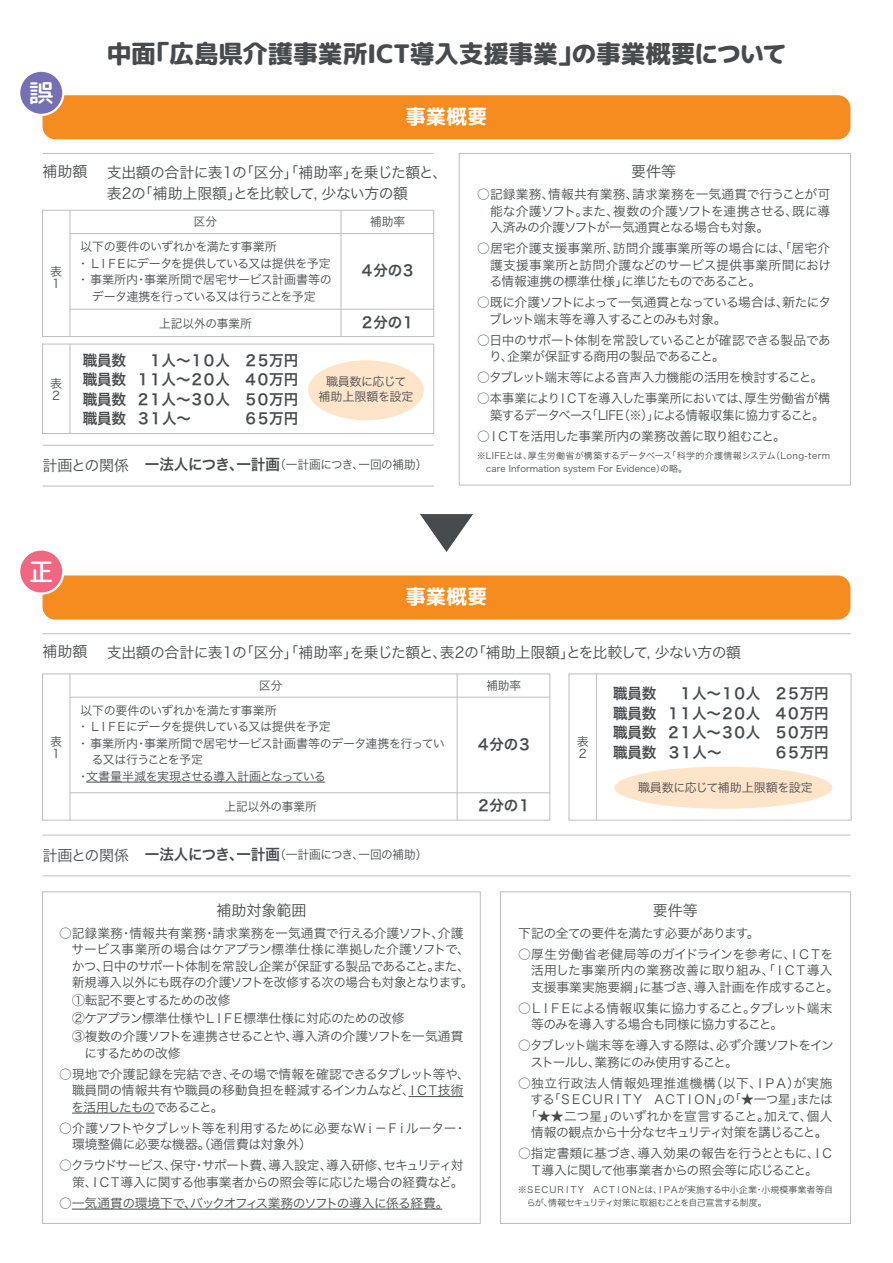
<style>
.page{position:relative;width:893px;height:1263px;background:#fff}
.page>*{position:absolute;margin:0;border:0;box-sizing:border-box;transform-origin:0 0}
.t1{font:25.5px "rounded mgenplus 2 pp heavy";letter-spacing:-.03em;color:#484b4e}
.t2{font:25.5px "rounded mgenplus 2 pp medium";color:#fff}
.t3{font:21px "rounded mgenplus 2 pp bold";letter-spacing:-.025em;color:#fff}
.t4{font:15px/19.5px "Hira Kaku Pro N W6";letter-spacing:-.075em;color:#484b4e;text-align:justify}
.t5{font:15px/21px "Hira Kaku Pro N W3";letter-spacing:-.025em;color:#484b4e}
.t6{font:12.75px/16.5px "Hira Kaku Pro N W3";letter-spacing:-.04em;color:#484b4e}
.t7{font:12.75px/16.5px "Hira Kaku Pro N W3";letter-spacing:-.07em;color:#484b4e}
.t8{font:12.75px/16.5px "Hira Kaku Pro N W3";color:#484b4e}
.t9{font:12.75px "Hira Kaku Pro N W3";letter-spacing:-.135em;color:#484b4e}
.t10{font:12.75px "Hira Kaku Pro N W3";letter-spacing:.035em;color:#484b4e}
.t11{font:12.75px "Hira Kaku Pro N W3";letter-spacing:-.015em;color:#484b4e}
.t12{font:12.75px "Hira Kaku Pro N W3";letter-spacing:-.08em;color:#484b4e}
.t13{font:12px/12px "Hira Kaku Pro N W3";letter-spacing:-.03em;color:#484b4e}
.t14{font:12px "Hira Kaku Pro N W3";letter-spacing:-.055em;color:#484b4e}
.t15{font:12px "Hira Kaku Pro N W3";letter-spacing:-.005em;color:#484b4e}
.t16{font:12px "Hira Kaku Pro N W3";color:#484b4e}
.t17{font:9px/13.5px "Hira Kaku Pro N W3";color:#484b4e}
.t18{font:9px/13.5px "Hira Kaku Pro N W3";letter-spacing:-.09em;color:#484b4e}
.s1{font-family:"Hira Kaku Pro N W6";font-size:15px}
</style>
<div class="page">
<div style="left:43px;top:95px;width:807px;height:44px;background:#f68b1f;border-radius:13px"></div>
<div style="left:459px;top:153px;width:392px;height:332px;border:1px solid #bcbdc0"></div>
<div style="left:42px;top:344px;width:392px;height:90px;border:1px solid #bcbdc0"></div>
<div style="left:42px;top:210px;width:392px;height:127px;border:1px solid #bcbdc0"></div>
<hr style="left:43px;top:153px;width:391px;height:1px;background:#bcbdc0">
<hr style="left:43px;top:486px;width:391px;height:1px;background:#bcbdc0">
<hr style="left:43px;top:445px;width:391px;height:1px;background:#bcbdc0">
<hr style="left:70px;top:233px;width:364px;height:1px;background:#bcbdc0">
<hr style="left:70px;top:344px;width:1px;height:89px;background:#bcbdc0">
<hr style="left:70px;top:210px;width:1px;height:127px;background:#bcbdc0">
<hr style="left:341px;top:210px;width:1px;height:127px;background:#bcbdc0">
<hr style="left:70px;top:309px;width:364px;height:1px;background:#bcbdc0">
<div style="left:308px;top:360px;width:116px;height:60px;background:#fee4c9;border-radius:50%"></div>
<div style="left:43px;top:575px;width:807px;height:45px;background:#f68b1f;border-radius:13px"></div>
<div style="left:42px;top:891px;width:439px;height:333px;border:1px solid #bcbdc0"></div>
<div style="left:500px;top:891px;width:351px;height:333px;border:1px solid #bcbdc0"></div>
<div style="left:569px;top:673px;width:282px;height:147px;border:1px solid #bcbdc0"></div>
<div style="left:42px;top:673px;width:508px;height:147px;border:1px solid #bcbdc0"></div>
<hr style="left:43px;top:633px;width:807px;height:1px;background:#bcbdc0">
<hr style="left:43px;top:875px;width:807px;height:1px;background:#bcbdc0">
<hr style="left:43px;top:835px;width:807px;height:1px;background:#bcbdc0">
<hr style="left:70px;top:697px;width:480px;height:1px;background:#bcbdc0">
<hr style="left:596px;top:674px;width:1px;height:146px;background:#bcbdc0">
<hr style="left:70px;top:674px;width:1px;height:146px;background:#bcbdc0">
<hr style="left:457px;top:674px;width:1px;height:146px;background:#bcbdc0">
<hr style="left:70px;top:792px;width:480px;height:1px;background:#bcbdc0">
<div style="left:614px;top:767px;width:218px;height:42px;background:#fee4c9;border-radius:50%"></div>
<svg style="left:420px;top:514px;width:53px;height:38px"></svg>
<div style="left:18px;top:70px;width:46px;height:46px;border:4px solid #fff;border-radius:50%"></div>
<svg style="left:23px;top:76px;width:36px;height:34px"></svg>
<div style="left:20px;top:72px;width:42px;height:42px;background:#756fb3;border-radius:50%"></div>
<div style="left:18px;top:548px;width:46px;height:47px;border:4px solid #fff;border-radius:50%"></div>
<svg style="left:24px;top:555px;width:34px;height:33px"></svg>
<div style="left:20px;top:551px;width:42px;height:41px;background:#f16681;border-radius:50%"></div>
<hr style="left:408px;top:1096px;width:55px;height:1px;background:#484b4e">
<hr style="left:72px;top:1113px;width:83px;height:1px;background:#484b4e">
<hr style="left:72px;top:1209px;width:370px;height:1px;background:#484b4e">
<hr style="left:86px;top:782px;width:239px;height:1px;background:#484b4e">
<h1 class="t2" style="left:28px;top:74px;width:27px">誤</h1>
<h1 class="t1" style="left:106px;top:36px;width:681px">中面「広島県介護事業所ICT導入支援事業」の事業概要について</h1>
<h2 class="t3" style="left:405px;top:101px;width:84px">事業概要</h2>
<p class="t5" style="left:43px;top:160px;width:47px">補助額</p>
<p class="t5" style="left:107px;top:161px;width:342px">支出額の合計に表1の「区分」「補助率」を乗じた額と、表2の「補助上限額」とを比較して，少ない方の額</p>
<p class="t13" style="left:50px;top:264px;width:13px">表<br>1</p>
<p class="t13" style="left:50px;top:376px;width:13px">表<br>2</p>
<p class="t13" style="left:194px;top:215px;width:25px">区分</p>
<p class="t13" style="left:80px;top:240px;width:198px">以下の要件のいずれかを満たす事業所</p>
<p class="t14" style="left:77px;top:253px;width:255px">・ ＬＩＦＥにデータを提供している又は提供を予定</p>
<p class="t15" style="left:77px;top:269px;width:256px">・ 事業所内・事業所間で居宅サービス計画書等の</p>
<p class="t14" style="left:92px;top:286px;width:226px">データ連携を行っている又は行うことを予定</p>
<p class="t16" style="left:159px;top:312px;width:94px">上記以外の事業所</p>
<p class="t13" style="left:370px;top:215px;width:36px">補助率</p>
<p class="t4" style="left:360px;top:260px;width:57px">４分の３</p>
<p class="t4" style="left:360px;top:312px;width:57px">２分の１</p>
<p class="t4" style="left:83px;top:350px;width:45px">職員数</p>
<p class="t4" style="left:83px;top:350px;width:217px;text-indent:65px">１人～１０人　２５万円職員数 １１人～２０人　４０万円職員数 ２１人～３０人　５０万円職員数 ３１人～　　 　６５万円</p>
<p class="t13" style="left:318px;top:373px;width:96px;line-height:15px;text-align:center">職員数に応じて補助上限額を設定</p>
<p class="t5" style="left:43px;top:454px;width:88px">計画との関係</p>
<p class="t13" style="left:145px;top:458px;width:284px"><span class="s1">一法人につき、一計画</span>（一計画につき、一回の補助）</p>
<h1 class="t2" style="left:28px;top:553px;width:27px">正</h1>
<p class="t5" style="left:631px;top:160px;width:46px">要件等</p>
<p class="t6" style="left:490px;top:185px;width:342px;text-align:justify;text-indent:-13px">○記録業務、情報共有業務、請求業務を一気通貫で行うことが可能な介護ソフト。また、複数の介護ソフトを連携させる、既に導入済みの介護ソフトが一気通貫となる場合も対象。</p>
<p class="t6" style="left:489px;top:239px;width:343px;text-align:justify;text-indent:-12px">○居宅介護支援事業所、訪問介護事業所等の場合には、「居宅介護支援事業所と訪問介護などのサービス提供事業所間における情報連携の標準仕様」に準じたものであること。</p>
<p class="t7" style="left:489px;top:293px;width:344px;text-indent:-12px">○既に介護ソフトによって一気通貫となっている場合は、新たにタブレット端末等を導入することのみも対象。</p>
<p class="t6" style="left:489px;top:331px;width:343px;text-indent:-12px">○日中のサポート体制を常設していることが確認できる製品であり、企業が保証する商用の製品であること。</p>
<p class="t6" style="left:477px;top:368px;width:348px">○タブレット端末等による音声入力機能の活用を検討すること。</p>
<p class="t6" style="left:477px;top:389px;width:355px;text-align:center">○本事業によりＩＣＴを導入した事業所においては、厚生労働省が構築するデータベース「LIFE（※）」による情報収集に協力すること。</p>
<p class="t6" style="left:477px;top:427px;width:310px">○ＩＣＴを活用した事業所内の業務改善に取り組むこと。</p>
<p class="t17" style="left:486px;top:448px;width:345px;text-indent:-9px">※LIFEとは、厚生労働省が構築するデータベース「科学的介護情報システム（Long-term care Information system For Evidence）の略。</p>
<p class="t5" style="left:43px;top:640px;width:47px">補助額</p>
<h2 class="t3" style="left:405px;top:582px;width:84px">事業概要</h2>
<p class="t5" style="left:107px;top:641px;width:636px">支出額の合計に表1の「区分」「補助率」を乗じた額と、表2の「補助上限額」とを比較して，少ない方の額</p>
<p class="t13" style="left:259px;top:679px;width:25px">区分</p>
<p class="t13" style="left:486px;top:678px;width:36px">補助率</p>
<p class="t13" style="left:80px;top:703px;width:198px">以下の要件のいずれかを満たす事業所</p>
<p class="t14" style="left:77px;top:716px;width:255px">・ ＬＩＦＥにデータを提供している又は提供を予定</p>
<p class="t13" style="left:77px;top:736px;width:369px">・ 事業所内・事業所間で居宅サービス計画書等のデータ連携を行ってい</p>
<p class="t14" style="left:92px;top:749px;width:113px">る又は行うことを予定</p>
<p class="t14" style="left:77px;top:766px;width:250px">・文書量半減を実現させる導入計画となっている</p>
<p class="t13" style="left:50px;top:735px;width:13px">表<br>1</p>
<p class="t13" style="left:577px;top:735px;width:13px">表<br>2</p>
<p class="t4" style="left:476px;top:734px;width:57px">４分の３</p>
<p class="t5" style="left:43px;top:844px;width:88px">計画との関係</p>
<p class="t16" style="left:224px;top:796px;width:94px">上記以外の事業所</p>
<p class="t13" style="left:145px;top:847px;width:284px"><span class="s1">一法人につき、一計画</span>（一計画につき、一回の補助）</p>
<p class="t5" style="left:216px;top:898px;width:91px">補助対象範囲</p>
<p class="t4" style="left:476px;top:795px;width:57px">２分の１</p>
<p class="t4" style="left:613px;top:683px;width:45px">職員数</p>
<p class="t4" style="left:613px;top:683px;width:217px;text-indent:65px">１人～１０人　２５万円職員数 １１人～２０人　４０万円職員数 ２１人～３０人　５０万円職員数 ３１人～　　 　６５万円</p>
<p class="t13" style="left:638px;top:781px;width:176px">職員数に応じて補助上限額を設定</p>
<p class="t5" style="left:653px;top:898px;width:46px">要件等</p>
<p class="t6" style="left:72px;top:924px;width:403px;text-indent:-12px">○記録業務・情報共有業務・請求業務を一気通貫で行える介護ソフト、介護サービス事業所の場合はケアプラン標準仕様に準拠した介護ソフトで、かつ、日中のサポート体制を常設し企業が保証する製品であること。また、新規導入以外にも既存の介護ソフトを改修する次の場合も対象となります。</p>
<p class="t6" style="left:72px;top:990px;width:393px;line-height:18px">①転記不要とするための改修<br>②ケアプラン標準仕様やＬＩＦＥ標準仕様に対応のための改修<br>③複数の介護ソフトを連携させることや、導入済の介護ソフトを一気通貫</p>
<p class="t12" style="left:84px;top:1042px;width:98px">にするための改修</p>
<p class="t6" style="left:72px;top:1065px;width:400px;text-indent:-12px">○現地で介護記録を完結でき、その場で情報を確認できるタブレット等や、職員間の情報共有や職員の移動負担を軽減するインカムなど、ＩＣＴ技術を活用したものであること。</p>
<p class="t6" style="left:72px;top:1119px;width:396px;text-indent:-13px">○介護ソフトやタブレット等を利用するために必要なＷｉ－Ｆｉルーター・環境整備に必要な機器。（通信費は対象外）</p>
<p class="t6" style="left:59px;top:1156px;width:406px;text-align:right">○クラウドサービス、保守・サポート費、導入設定、導入研修、セキュリティ対策、ＩＣＴ導入に関する他事業者からの照会等に応じた場合の経費など。</p>
<p class="t6" style="left:59px;top:1194px;width:391px">○一気通貫の環境下で、バックオフィス業務のソフトの導入に係る経費。</p>
<p class="t6" style="left:518px;top:924px;width:243px">下記の全ての要件を満たす必要があります。</p>
<p class="t8" style="left:531px;top:945px;width:309px;text-indent:-13px">○厚生労働省老健局等のガイドラインを参考に、ＩＣＴを活用した事業所内の業務改善に取り組み、「ＩＣＴ導入支援事業実施要綱」に基づき、導入計画を作成すること。</p>
<p class="t6" style="left:531px;top:999px;width:303px;text-indent:-13px">○ＬＩＦＥによる情報収集に協力すること。タブレット端末等のみを導入する場合も同様に協力すること。</p>
<p class="t7" style="left:530px;top:1036px;width:305px;text-indent:-12px">○タブレット端末等を導入する際は、必ず介護ソフトをインストールし、業務にのみ使用すること。</p>
<p class="t10" style="left:518px;top:1072px;width:316px">○独立行政法人情報処理推進機構（以下、ＩＰＡ）が実施</p>
<p class="t9" style="left:530px;top:1088px;width:304px">する「ＳＥＣＵＲＩＴＹ ＡＣＴＩＯＮ」の「★一つ星」または</p>
<p class="t11" style="left:525px;top:1105px;width:309px">「★★二つ星」のいずれかを宣言すること。加えて、個人</p>
<p class="t7" style="left:531px;top:1123px;width:298px">情報の観点から十分なセキュリティ対策を講じること。</p>
<p class="t6" style="left:518px;top:1144px;width:317px;text-align:center">○指定書類に基づき、導入効果の報告を行うとともに、ＩＣ<br>Ｔ導入に関して他事業者からの照会等に応じること。</p>
<p class="t18" style="left:527px;top:1182px;width:308px;text-indent:-9px">※ＳＥＣＵＲＩＴＹ ＡＣＴＩＯＮとは、ＩＰＡが実施する中小企業・小規模事業者等自らが、情報セキュリティ対策に取組むことを自己宣言する制度。</p>
</div>
